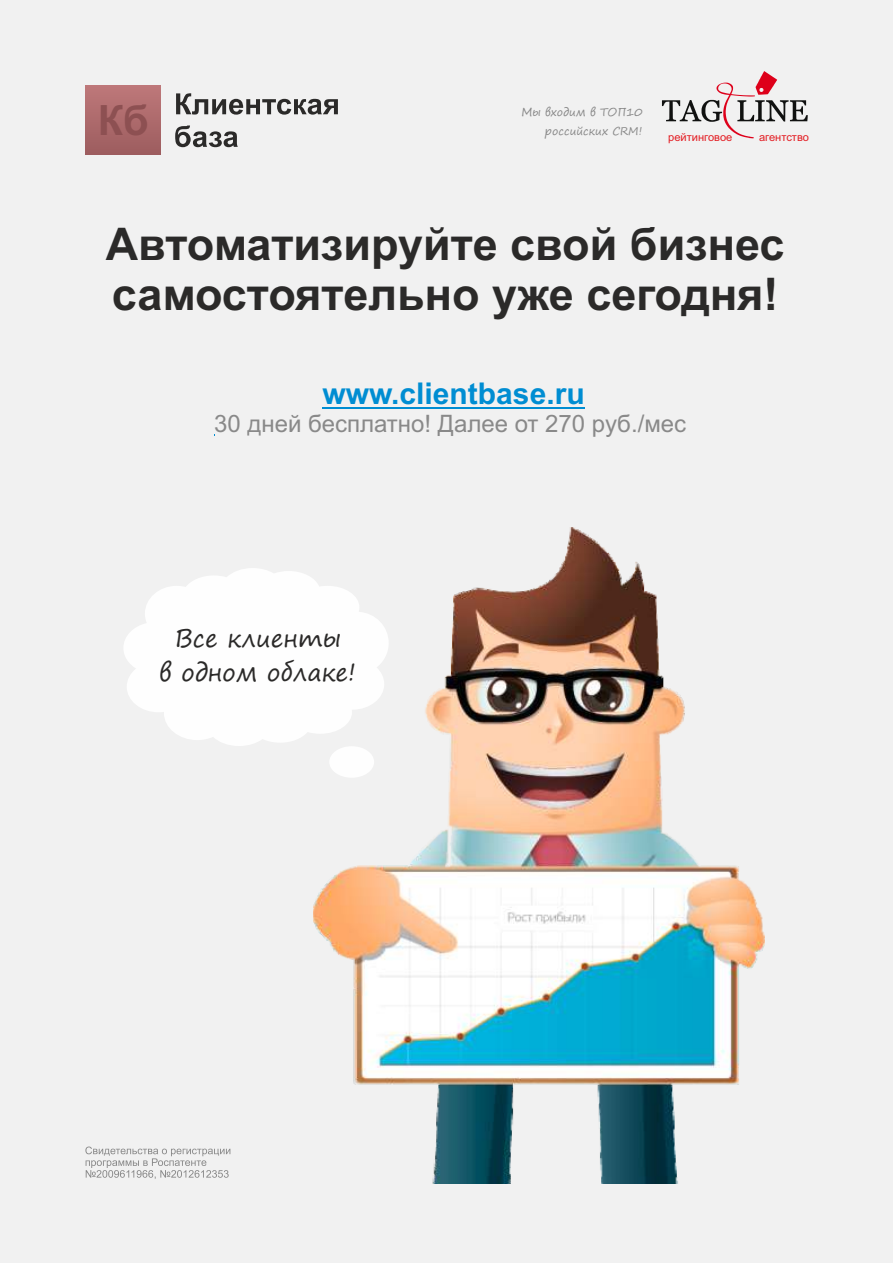
<style>
.page{position:relative;width:893px;height:1263px;background:#f1f1f1}
.page>*{position:absolute;margin:0;border:0;box-sizing:border-box;transform-origin:0 0}
.t1{font:700 45px/50.2px "Arial";color:#2b2a29}
.t2{font:700 41.7px "Arial";color:#8d5052}
.t3{font:700 30px "Arial";color:#008dd2}
.t4{font:24.3px/33.9px "Segoe Print";color:#2b2a29;text-align:center}
.t5{font:24px "Arial";color:#898989}
.t6{font:11.1px/19.4px "Segoe Print";color:#898989;text-align:right}
.t7{font:11.1px "Arial";color:#e31e24}
</style>
<div class="page">
<svg style="left:85px;top:1146px;width:145px;height:33px"></svg>
<hr style="left:323px;top:407px;width:262px;height:1px;background:#008dd2">
<div style="left:85px;top:85px;width:76px;height:70px;background:linear-gradient(to bottom,#be787a,#9d5d5f)"></div>
<svg style="left:175px;top:93px;width:163px;height:54px"></svg>
<svg style="left:662px;top:71px;width:146px;height:67px"></svg>
<svg style="left:124px;top:568px;width:190px;height:178px;fill:#fefefe"></svg>
<img style="left:314px;top:528px;width:451px;height:656px">
<p class="t2" style="left:98px;top:105px;width:53px">Кб</p>
<p class="t6" style="left:521px;top:103px;width:123px">Мы входим в ТОП10 российских CRM!</p>
<p class="t7" style="left:668px;top:133px;width:66px">рейтинговое</p>
<p class="t7" style="left:759px;top:133px;width:51px">агентство</p>
<p class="t1" style="left:106px;top:223px;width:680px">Автоматизируйте свой бизнес самостоятельно уже сегодня!</p>
<p class="t3" style="left:322px;top:382px;width:264px">www.clientbase.ru</p>
<p class="t5" style="left:214px;top:414px;width:474px">30 дней бесплатно! Далее от 270 руб./мес</p>
<p class="t4" style="left:159px;top:624px;width:199px">Все клиенты<br>в одном облаке!</p>
</div>
